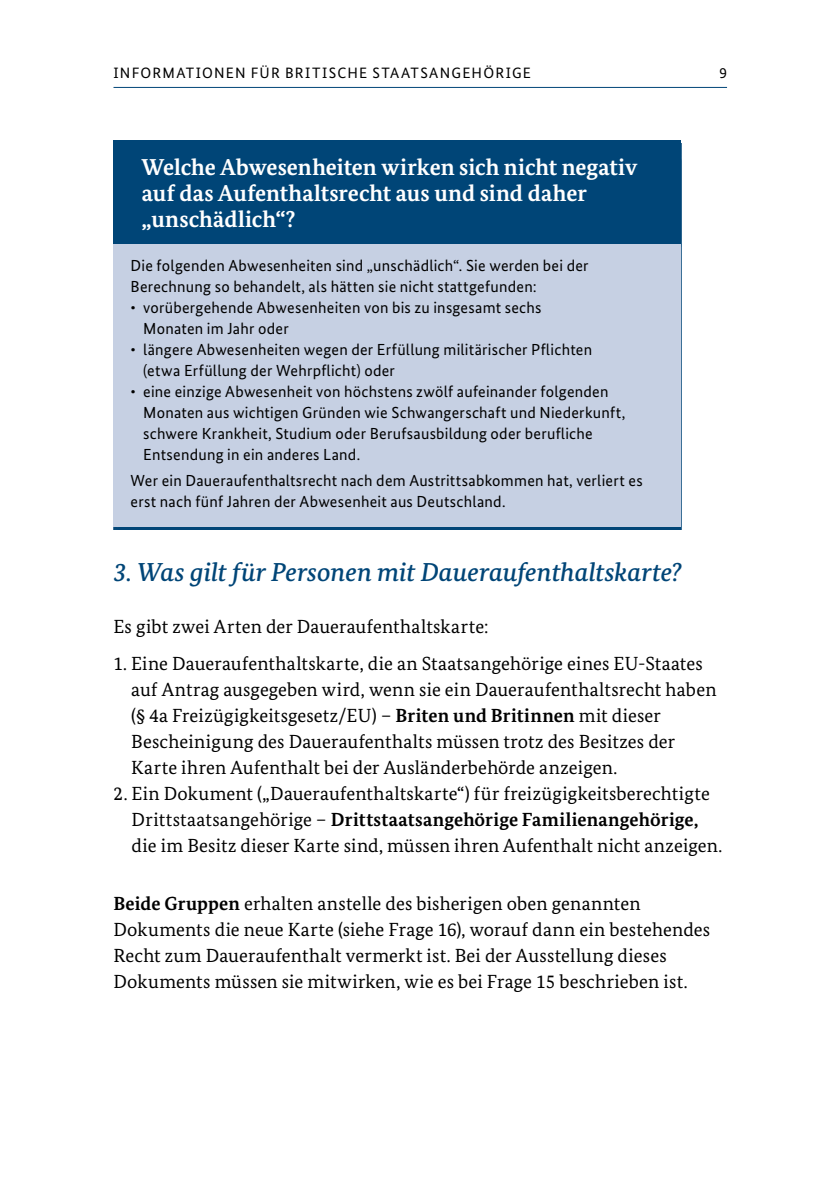
<style>
.page{position:relative;width:840px;height:1191px;background:#fff}
.page>*{position:absolute;margin:0;border:0;box-sizing:border-box;transform-origin:0 0}
.t1{font:italic 500 26px "Bundes Serif";color:#004577}
.t2{font:700 23px/26px "Bundes Serif";color:#fff}
.t3{font:19px/26px "Bundes Serif";letter-spacing:.01em;color:#000}
.t4{font:16px/21px "Bundes Sans";letter-spacing:.015em;color:#000}
.t5{font:15px "Bundes Sans";letter-spacing:.08em;color:#000}
.s1{font-weight:700}
</style>
<div class="page">
<hr style="left:113px;top:87px;width:613px;height:1px;background:#004577">
<div style="left:113px;top:157px;width:567px;height:369px;background:#c6d0e3"></div>
<div style="left:113px;top:141px;width:567px;height:103px;background:#004577"></div>
<p class="t5" style="left:113px;top:64px;width:418px">INFORMATIONEN FÜR BRITISCHE STAATSANGEHÖRIGE</p>
<p class="t5" style="left:719px;top:64px;width:9px">9</p>
<h3 class="t2" style="left:142px;top:154px;width:496px">Welche Abwesenheiten wirken sich nicht negativ auf das Aufenthaltsrecht aus und sind daher „unschädlich“?</h3>
<p class="t4" style="left:130px;top:255px;width:459px">Die folgenden Abwesenheiten sind „unschädlich“. Sie werden bei der<br>Berechnung so behandelt, als hätten sie nicht stattgefunden:</p>
<p class="t4" style="left:143px;top:297px;width:399px;text-indent:-13px">• vorübergehende Abwesenheiten von bis zu insgesamt sechs<br>Monaten im Jahr oder</p>
<p class="t4" style="left:143px;top:339px;width:450px;text-indent:-13px">• längere Abwesenheiten wegen der Erfüllung militärischer Pflichten (etwa Erfüllung der Wehrpflicht) oder</p>
<p class="t4" style="left:143px;top:381px;width:483px;text-indent:-13px">• eine einzige Abwesenheit von höchstens zwölf aufeinander folgenden Monaten aus wichtigen Gründen wie Schwangerschaft und Niederkunft, schwere Krankheit, Studium oder Berufsausbildung oder berufliche Entsendung in ein anderes Land.</p>
<p class="t4" style="left:130px;top:470px;width:513px">Wer ein Daueraufenthaltsrecht nach dem Austrittsabkommen hat, verliert es erst nach fünf Jahren der Abwesenheit aus Deutschland.</p>
<h2 class="t1" style="left:113px;top:556px;width:569px">3. Was gilt für Personen mit Daueraufenthaltskarte?</h2>
<p class="t3" style="left:113px;top:613px;width:376px">Es gibt zwei Arten der Daueraufenthaltskarte:</p>
<p class="t3" style="left:131px;top:650px;width:586px;text-indent:-18px">1. Eine Daueraufenthaltskarte, die an Staatsangehörige eines EU-Staates auf Antrag ausgegeben wird, wenn sie ein Daueraufenthaltsrecht haben (§ 4a Freizügigkeitsgesetz/EU) – <span class="s1">Briten und Britinnen</span> mit dieser Bescheinigung des Daueraufenthalts müssen trotz des Besitzes der Karte ihren Aufenthalt bei der Ausländerbehörde anzeigen.</p>
<p class="t3" style="left:131px;top:780px;width:592px;text-indent:-18px">2. Ein Dokument („Daueraufenthaltskarte“) für freizügigkeitsberechtigte<br>Drittstaatsangehörige – <span class="s1">Drittstaatsangehörige Familienangehörige, </span>die im Besitz dieser Karte sind, müssen ihren Aufenthalt nicht anzeigen.</p>
<p class="t3" style="left:113px;top:890px;width:598px"><span class="s1">Beide Gruppen</span> erhalten anstelle des bisherigen oben genannten Dokuments die neue Karte (siehe Frage 16), worauf dann ein bestehendes Recht zum Daueraufenthalt vermerkt ist. Bei der Ausstellung dieses Dokuments müssen sie mitwirken, wie es bei Frage 15 beschrieben ist.</p>
</div>
